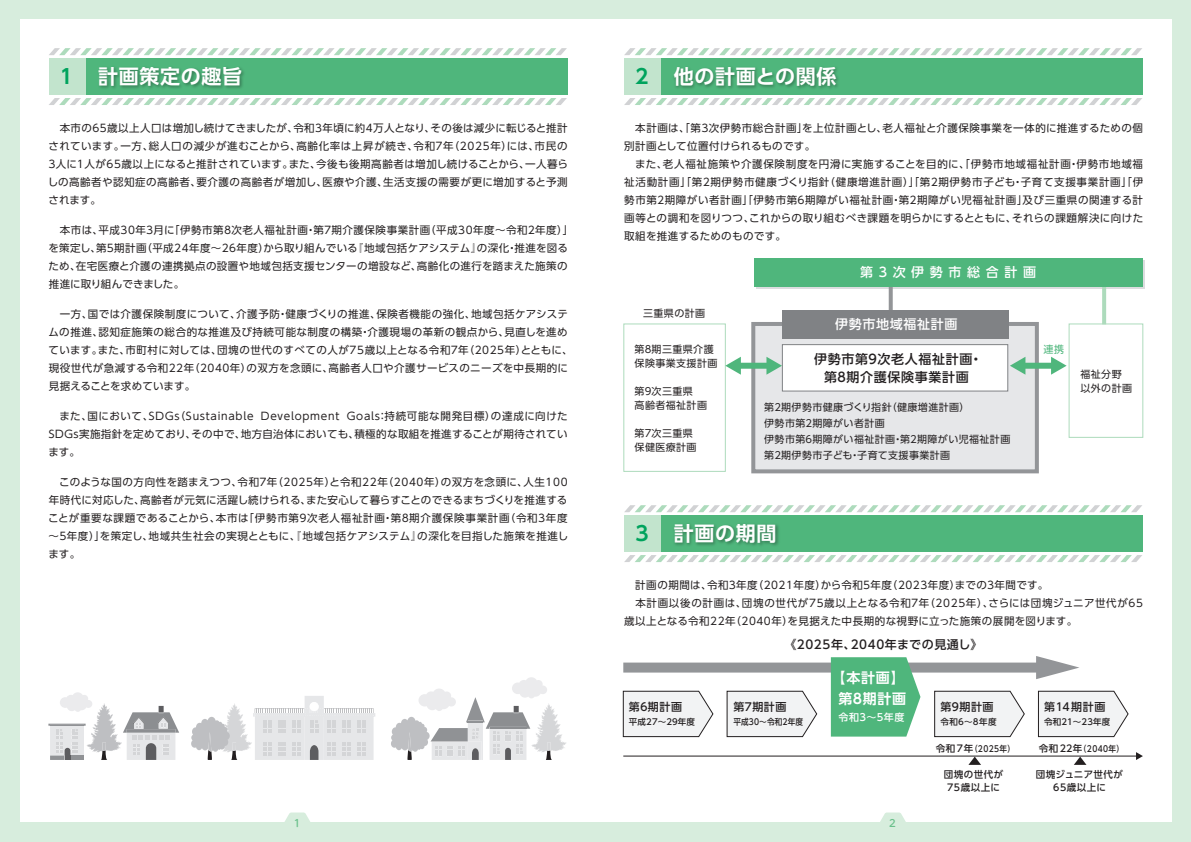
<style>
.page{position:relative;width:1191px;height:842px;background:#fff}
.page>*{position:absolute;margin:0;border:0;box-sizing:border-box;transform-origin:0 0}
.t1{font:700 20px "UD Shin Go Pro De";letter-spacing:.03em;color:#fff}
.t2{font:700 20px "UD Shin Go Pro De";color:#00a35d}
.t3{font:700 14px/21px "UD Shin Go Pro De";letter-spacing:.05em;color:#fff;text-align:center}
.t4{font:500 13px/18px "UD Shin Go Pro";letter-spacing:.05em;color:#231f20;text-align:center}
.t5{font:500 13px "UD Shin Go Pro";letter-spacing:.05em;color:#fff}
.t6{font:500 12px "UD Shin Go Pro";letter-spacing:.05em;color:#231f20}
.t7{font:500 11px "UD Shin Go Pro";letter-spacing:.05em;color:#231f20}
.t8{font:10.5px/18px "UD Shin Go Pro";letter-spacing:.045em;color:#231f20}
.t9{font:10px/14px "UD Shin Go Pro";letter-spacing:.04em;color:#231f20}
.t10{font:500 10px "UD Shin Go Pro";letter-spacing:-.035em;color:#fff}
.t11{font:500 10px "UD Shin M Go Pro";color:#6ac08b}
.t12{font:10px "UD Shin Go Pro";color:#4fb67c}
.t13{font:500 9.5px/13px "UD Shin Go Pro";letter-spacing:.05em;color:#231f20;text-align:center}
.t14{font:500 8.6px "UD Shin Go Pro";letter-spacing:.05em;color:#231f20;scale:.89 1}
.t15{font:500 8.5px "UD Shin Go Pro";letter-spacing:.02em;color:#231f20}
.t16{font:500 8.5px "UD Shin Go Pro";letter-spacing:.02em;color:#231f20;scale:.9 1}
.s1{color:#00a35d}
.s2{font-size:9.5px}
</style>
<div class="page">
<div style="left:596px;top:0;width:595px;height:842px;background:#d7eddd"></div>
<div style="left:0;top:0;width:596px;height:842px;background:#d7eddd"></div>
<div style="left:20px;top:20px;width:1151px;height:802px;background:#fff"></div>
<svg style="left:284px;top:812px;width:26px;height:10px"></svg>
<svg style="left:880px;top:812px;width:26px;height:10px"></svg>
<div style="left:756px;top:260px;width:389px;height:29px;background:linear-gradient(to right,#4fb67c,#4fb67c)"></div>
<svg style="left:888px;top:286px;width:4px;height:24px"></svg>
<hr style="left:1102px;top:283px;width:4px;height:41px;background:#addbbc">
<div style="left:751px;top:322px;width:287px;height:151px;background:#e6e7e9;border:4px solid #939598"></div>
<div style="left:49px;top:58px;width:518px;height:37px;background:#4fb67c"></div>
<div style="left:49px;top:58px;width:36px;height:37px;background:#c2e4cd"></div>
<img style="left:99px;top:67px;width:145px;height:22px">
<svg style="left:49px;top:48px;width:518px;height:7px"></svg>
<svg style="left:49px;top:98px;width:518px;height:7px"></svg>
<div style="left:624px;top:58px;width:519px;height:37px;background:#4fb67c"></div>
<div style="left:624px;top:58px;width:37px;height:37px;background:#c2e4cd"></div>
<img style="left:674px;top:67px;width:164px;height:22px">
<svg style="left:624px;top:48px;width:518px;height:7px"></svg>
<svg style="left:624px;top:98px;width:518px;height:7px"></svg>
<div style="left:754px;top:258px;width:388px;height:28px;background:#4fb67c"></div>
<div style="left:781px;top:310px;width:227px;height:28px;background:#808285"></div>
<div style="left:782px;top:344px;width:226px;height:48px;background:#fff;border:1px solid #808285"></div>
<div style="left:623px;top:323px;width:103px;height:149px;border:1px solid #addbbc"></div>
<div style="left:624px;top:515px;width:519px;height:37px;background:#4fb67c"></div>
<div style="left:624px;top:515px;width:37px;height:37px;background:#c2e4cd"></div>
<img style="left:674px;top:524px;width:105px;height:22px">
<svg style="left:624px;top:505px;width:518px;height:7px"></svg>
<svg style="left:624px;top:555px;width:518px;height:7px"></svg>
<div style="left:623px;top:662px;width:421px;height:10px;background:#939598"></div>
<svg style="left:1036px;top:656px;width:43px;height:23px"></svg>
<svg style="left:622px;top:690px;width:92px;height:47px"></svg>
<svg style="left:726px;top:690px;width:91px;height:47px"></svg>
<svg style="left:831px;top:657px;width:89px;height:80px;background:#5bba85"></svg>
<svg style="left:934px;top:690px;width:91px;height:47px"></svg>
<svg style="left:1038px;top:690px;width:91px;height:47px"></svg>
<hr style="left:623px;top:756px;width:514px;height:1px;background:#231f20">
<svg style="left:1136px;top:752px;width:7px;height:8px"></svg>
<svg style="left:968px;top:757px;width:13px;height:8px"></svg>
<svg style="left:1074px;top:757px;width:12px;height:8px"></svg>
<div style="left:1068px;top:323px;width:75px;height:115px;border:1px solid #addbbc"></div>
<div style="left:738px;top:363px;width:31px;height:6px;background:#4fb67c"></div>
<svg style="left:725px;top:357px;width:16px;height:18px"></svg>
<svg style="left:766px;top:357px;width:16px;height:18px"></svg>
<div style="left:1022px;top:363px;width:31px;height:6px;background:#4fb67c"></div>
<svg style="left:1010px;top:357px;width:15px;height:18px"></svg>
<svg style="left:1051px;top:357px;width:15px;height:18px"></svg>
<svg style="left:391px;top:677px;width:175px;height:83px"></svg>
<svg style="left:48px;top:692px;width:131px;height:68px"></svg>
<svg style="left:191px;top:696px;width:184px;height:64px"></svg>
<h1 class="t1" style="left:56px;top:60px;width:187px"><span class="s1">１</span> 計画策定の趣旨</h1>
<p class="t8" style="left:47px;top:118px;width:523px;text-align:justify">　本市の65歳以上人口は増加し続けてきましたが、令和3年頃に約4万人となり、その後は減少に転じると推計されています。一方、総人口の減少が進むことから、高齢化率は上昇が続き、令和７年（2025年）には、市民の３人に１人が65歳以上になると推計されています。また、今後も後期高齢者は増加し続けることから、一人暮らしの高齢者や認知症の高齢者、要介護の高齢者が増加し、医療や介護、生活支援の需要が更に増加すると予測されます。</p>
<p class="t8" style="left:48px;top:220px;width:526px;text-indent:11px">本市は、平成30年３月に「伊勢市第８次老人福祉計画・第７期介護保険事業計画（平成30年度～令和２年度）」を策定し、第５期計画（平成24年度～26年度）から取り組んでいる『地域包括ケアシステム』の深化・推進を図るため、在宅医療と介護の連携拠点の設置や地域包括支援センターの増設など、高齢化の進行を踏まえた施策の推進に取り組んできました。</p>
<p class="t8" style="left:48px;top:304px;width:525px;text-indent:11px">一方、国では介護保険制度について、介護予防・健康づくりの推進、保険者機能の強化、地域包括ケアシステムの推進、認知症施策の総合的な推進及び持続可能な制度の構築・介護現場の革新の観点から、見直しを進めています。また、市町村に対しては、団塊の世代のすべての人が75歳以上となる令和７年（2025年）とともに、現役世代が急減する令和22年（2040年）の双方を念頭に、高齢者人口や介護サービスのニーズを中長期的に見据えることを求めています。</p>
<p class="t8" style="left:46px;top:406px;width:523px;text-align:justify;text-indent:13px">また、国において、ＳＤＧｓ（Sustainable Development Goals：持続可能な開発目標）の達成に向けたＳＤＧｓ実施指針を定めており、その中で、地方自治体においても、積極的な取組を推進することが期待されています。</p>
<p class="t8" style="left:48px;top:472px;width:521px;text-align:justify;text-indent:11px">このような国の方向性を踏まえつつ、令和７年（2025年）と令和22年（2040年）の双方を念頭に、人生100年時代に対応した、高齢者が元気に活躍し続けられる、また安心して暮らすことのできるまちづくりを推進することが重要な課題であることから、本市は「伊勢市第９次老人福祉計画・第８期介護保険事業計画（令和３年度～５年度）」を策定し、地域共生社会の実現とともに、『地域包括ケアシステム』の深化を目指した施策を推進します。</p>
<h1 class="t1" style="left:632px;top:60px;width:206px"><span class="s1">２</span> 他の計画との関係</h1>
<p class="t8" style="left:624px;top:118px;width:520px">　本計画は、「第３次伊勢市総合計画」を上位計画とし、老人福祉と介護保険事業を一体的に推進するための個別計画として位置付けられるものです。<br>　また、老人福祉施策や介護保険制度を円滑に実施することを目的に、「伊勢市地域福祉計画・伊勢市地域福祉活動計画｣「第２期伊勢市健康づくり指針（健康増進計画）」「第２期伊勢市子ども・子育て支援事業計画」「伊勢市第２期障がい者計画」「伊勢市第６期障がい福祉計画・第２期障がい児福祉計画」及び三重県の関連する計画等との調和を図りつつ、これからの取り組むべき課題を明らかにするとともに、それらの課題解決に向けた取組を推進するためのものです。</p>
<p class="t9" style="left:643px;top:306px;width:64px">三重県の計画</p>
<p class="t9" style="left:634px;top:342px;width:84px">第８期三重県介護保険事業支援計画</p>
<p class="t9" style="left:634px;top:384px;width:74px">第９次三重県<br>高齢者福祉計画</p>
<p class="t9" style="left:634px;top:426px;width:63px">第７次三重県保健医療計画</p>
<p class="t5" style="left:860px;top:261px;width:177px">第 ３ 次 伊 勢 市 総 合 計 画</p>
<p class="t5" style="left:835px;top:313px;width:124px">伊勢市地域福祉計画</p>
<p class="t4" style="left:814px;top:350px;width:170px">伊勢市第９次老人福祉計画・第８期介護保険事業計画</p>
<p class="t9" style="left:764px;top:399px;width:248px;line-height:16px">第２期伊勢市健康づくり指針（健康増進計画）<br>伊勢市第２期障がい者計画　<br>伊勢市第６期障がい福祉計画・第２期障がい児福祉計画第２期伊勢市子ども・子育て支援事業計画</p>
<p class="t12" style="left:1043px;top:341px;width:22px">連携</p>
<p class="t9" style="left:1080px;top:367px;width:53px">福祉分野以外の計画</p>
<h1 class="t2" style="left:635px;top:517px;width:15px">3</h1>
<h1 class="t1" style="left:674px;top:517px;width:104px">計画の期間</h1>
<p class="t8" style="left:624px;top:575px;width:520px">　計画の期間は、令和３年度（2021年度）から令和５年度（2023年度）までの３年間です。<br>　本計画以後の計画は、団塊の世代が75歳以上となる令和７年（2025年）、さらには団塊ジュニア世代が65歳以上となる令和22年（2040年）を見据えた中長期的な視野に立った施策の展開を図ります。</p>
<p class="t7" style="left:629px;top:698px;width:55px">第６期計画</p>
<p class="t15" style="left:629px;top:715px;width:68px">平成27～29年度</p>
<p class="t6" style="left:784px;top:635px;width:200px">《2025年、2040年までの見通し》</p>
<p class="t7" style="left:733px;top:698px;width:55px">第７期計画</p>
<p class="t16" style="left:733px;top:715px;width:79px">平成30～令和2年度</p>
<h2 class="t3" style="left:831px;top:667px;width:76px">【本計画】第８期計画</h2>
<p class="t10" style="left:838px;top:709px;width:67px">令和３～５年度</p>
<p class="t7" style="left:940px;top:698px;width:55px">第９期計画</p>
<p class="t15" style="left:940px;top:715px;width:58px">令和６～８年度</p>
<p class="t7" style="left:1044px;top:698px;width:63px">第14期計画</p>
<p class="t15" style="left:1044px;top:715px;width:68px">令和21～23年度</p>
<p class="t14" style="left:935px;top:742px;width:91px"><span class="s2">令和７年</span>（2025年）</p>
<p class="t14" style="left:1038px;top:742px;width:97px"><span class="s2">令和 22年</span>（2040年）</p>
<p class="t13" style="left:943px;top:767px;width:61px">団塊の世代が<br>75歳以上に</p>
<p class="t13" style="left:1036px;top:767px;width:88px">団塊ジュニア世代が<br>65歳以上に</p>
<p class="t11" style="left:292px;top:815px;width:11px">１</p>
<p class="t11" style="left:887px;top:815px;width:11px">２</p>
</div>
